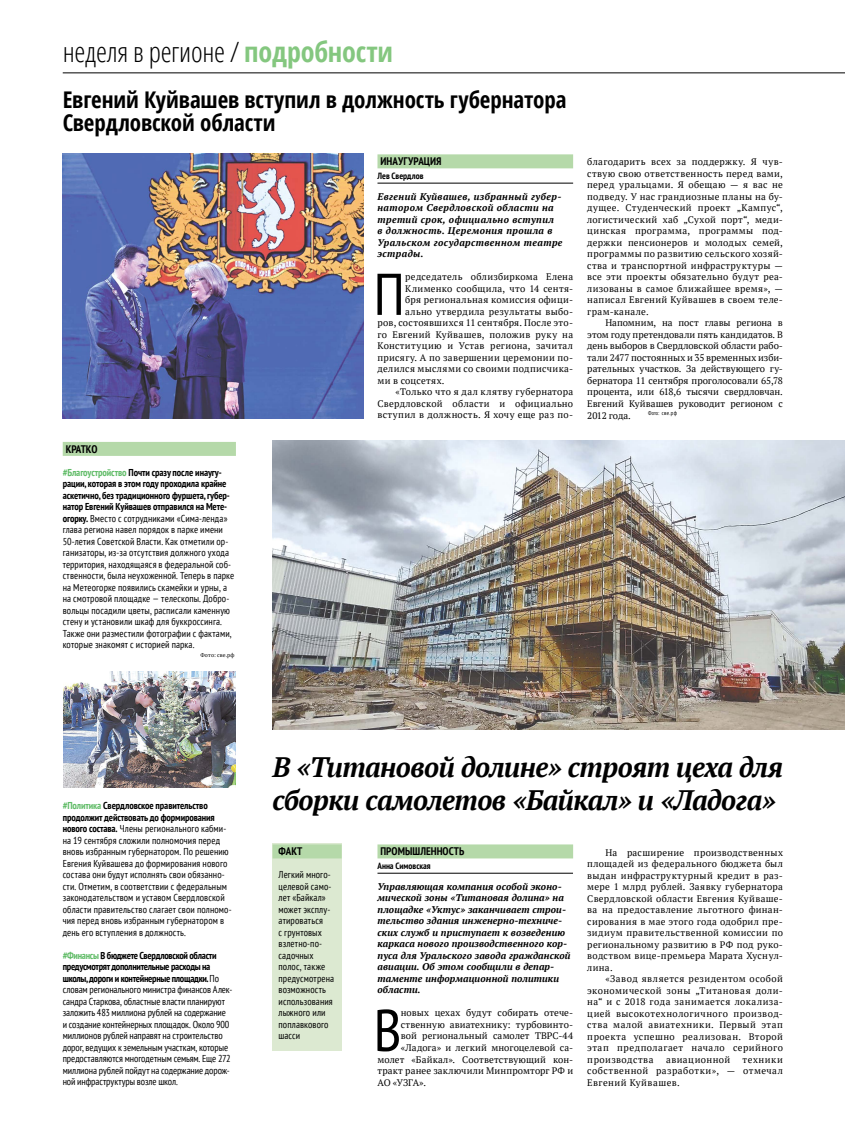
<style>
.page{position:relative;width:845px;height:1134px;background:#fff}
.page>*{position:absolute;margin:0;border:0;box-sizing:border-box;transform-origin:0 0}
.t1{font:condensed 58.8px "PT Sans";color:#000}
.t2{font:italic 700 28.1px/32.4px "PT Serif";letter-spacing:-.02em;color:#000}
.t3{font:300 28px "Open Sans Condensed";letter-spacing:-.01em;color:#000}
.t4{font:700 23px/23px "Open Sans Condensed";letter-spacing:-.005em;color:#000}
.t5{font:700 condensed 11px "PT Sans";letter-spacing:.005em;color:#000}
.t6{font:condensed 10px/11.5px "PT Sans";letter-spacing:.01em;color:#000}
.t7{font:condensed 10px/11.5px "PT Sans";letter-spacing:-.01em;color:#000}
.t8{font:italic 700 9.7px/11.5px "PT Serif";letter-spacing:.01em;color:#000}
.t9{font:italic 700 9.7px/11.5px "PT Serif";letter-spacing:.04em;color:#000}
.t10{font:9.5px/11.5px "PT Serif";letter-spacing:.025em;color:#000;text-align:justify}
.t11{font:9.5px "PT Serif";color:#000}
.t12{font:700 condensed 9px "PT Sans";color:#000}
.t13{font:condensed 5.8px "PT Sans";color:#000}
.t14{font:5.5px "PT Serif";letter-spacing:.03em;color:#000}
.s1{font-weight:700;color:#84c77f}
.s2{font-weight:700;color:#61bc68}
.s3{font-weight:700}
.s4{font-size:5.5px}
</style>
<div class="page">
<hr style="left:63px;top:72px;width:782px;height:1px;background:#000">
<div style="left:377px;top:844px;width:196px;height:14px;background:#b5d9a9"></div>
<hr style="left:377px;top:873px;width:196px;height:1px;background:#000">
<div style="left:377px;top:154px;width:196px;height:14px;background:#b5d9a9"></div>
<hr style="left:377px;top:183px;width:196px;height:1px;background:#000">
<div style="left:272px;top:843px;width:70px;height:208px;background:#dce9d1"></div>
<div style="left:272px;top:844px;width:70px;height:14px;background:#b5d9a9"></div>
<img style="left:272px;top:441px;width:573px;height:288px">
<div style="left:63px;top:442px;width:173px;height:14px;background:#b5d9a9"></div>
<img style="left:63px;top:672px;width:173px;height:115px">
<img style="left:63px;top:154px;width:300px;height:264px">
<h3 class="t3" style="left:63px;top:33px;width:332px">неделя в регионе / <span class="s1">подробности</span></h3>
<h3 class="t4" style="left:63px;top:87px;width:505px">Евгений Куйвашев вступил в должность губернатора<br>Свердловской области</h3>
<p class="t5" style="left:380px;top:154px;width:63px">ИНАУГУРАЦИЯ</p>
<p class="t12" style="left:377px;top:170px;width:47px">Лев Свердлов</p>
<p class="t9" style="left:377px;top:191px;width:186px">Евгений Куйвашев, избранный губер&shy;натором Свердловской области на третий срок, официально вступил<br>в должность. Церемония прошла в<br>Уральском государственном театре эстрады.</p>
<h1 class="t1" style="left:374px;top:256px;width:32px">П</h1>
<p class="t10" style="left:405px;top:271px;width:169px">редседатель облизбиркома Елена</p>
<p class="t10" style="left:405px;top:283px;width:169px">Клименко сообщила, что 14 сентя-</p>
<p class="t10" style="left:405px;top:294px;width:169px">бря региональная комиссия офици-</p>
<p class="t10" style="left:405px;top:306px;width:169px">ально утвердила результаты выбо-</p>
<p class="t10" style="left:377px;top:317px;width:197px">ров, состоявшихся 11 сентября. После это-</p>
<p class="t10" style="left:377px;top:329px;width:197px">го Евгений Куйвашев, положив руку на</p>
<p class="t10" style="left:377px;top:340px;width:197px">Конституцию и Устав региона, зачитал</p>
<p class="t10" style="left:377px;top:352px;width:197px">присягу. А по завершении церемонии по-</p>
<p class="t10" style="left:377px;top:363px;width:197px">делился мыслями со своими подписчика-</p>
<p class="t10" style="left:377px;top:375px;width:69px">ми в соцсетях.</p>
<p class="t10" style="left:395px;top:386px;width:179px">«Только что я дал клятву губернатора</p>
<p class="t10" style="left:377px;top:398px;width:197px">Свердловской области и официально</p>
<p class="t10" style="left:377px;top:409px;width:197px">вступил в должность. Я хочу еще раз по-</p>
<p class="t5" style="left:66px;top:442px;width:33px">КРАТКО</p>
<p class="t6" style="left:63px;top:466px;width:173px"><span class="s2">#Благоустройство</span> <span class="s3">Почти сразу после инаугу&shy;рации, которая в этом году проходила крайне аскетично, без традиционного фуршета, губер&shy;натор Евгений Куйвашев отправился на Мете&shy;огорку.</span> Вместо с сотрудниками «Сима-ленда» глава региона навел порядок в парке имени 50-летия Советской Власти. Как отметили ор&shy;ганизаторы, из-за отсутствия должного ухода территория, находящаяся в федеральной соб&shy;ственности, была неухоженной. Теперь в парке на Метеогорке появились скамейки и урны, а на смотровой площадке — телескопы. Добро&shy;вольцы посадили цветы, расписали каменную стену и установили шкаф для буккроссинга.<br>Также они разместили фотографии с фактами, которые знакомят с историей парка.</p>
<p class="t14" style="left:200px;top:651px;width:36px">Фото: све.рф</p>
<p class="t10" style="left:587px;top:156px;width:197px">благодарить всех за поддержку. Я чув&shy;ствую свою ответственность перед вами, перед уральцами. Я обещаю — я вас не подведу. У нас грандиозные планы на бу&shy;дущее. Студенческий проект „Кампус“, логистический хаб „Сухой порт“, меди&shy;цинская программа, программы под&shy;держки пенсионеров и молодых семей, программы по развитию сельского хозяй&shy;ства и транспортной инфраструктуры — все эти проекты обязательно будут реа&shy;лизованы в самое ближайшее время», — написал Евгений Куйвашев в своем теле&shy;грам-канале.</p>
<p class="t10" style="left:587px;top:317px;width:197px;text-indent:18px">Напомним, на пост главы региона в этом году претендовали пять кандидатов. В день выборов в Свердловской области рабо&shy;тали 2477 постоянных и 35 временных изби&shy;рательных участков. За действующего гу&shy;бернатора 11 сентября проголосовали 65,78 процента, или 618,6 тысячи свердловчан.<br>Евгений Куйвашев руководит регионом с 2012 года.</p>
<p class="t13" style="left:648px;top:409px;width:30px"><span class="s4">Фото:</span> све.рф</p>
<p class="t6" style="left:63px;top:800px;width:170px"><span class="s2">#Политика</span> <span class="s3">Свердловское правительство продолжит действовать до формирования нового состава.</span> Члены регионального кабми&shy;на 19 сентября сложили полномочия перед вновь избранным губернатором. По решению Евгения Куйвашева до формирования нового состава они будут исполнять свои обязанно&shy;сти. Отметим, в соответствии с федеральным законодательством и уставом Свердловской области правительство слагает свои полномо&shy;чия перед вновь избранным губернатором в день его вступления в должность.</p>
<p class="t7" style="left:63px;top:949px;width:171px"><span class="s2">#Финансы</span> <span class="s3">В бюджете Свердловской области предусмотрят дополнительные расходы на школы, дороги и контейнерные площадки.</span> По словам регионального министра финансов Алек&shy;сандра Старкова, областные власти планируют заложить 483 миллиона рублей на содержание и создание контейнерных площадок. Около 900 миллионов рублей направят на строительство дорог, ведущих к земельным участкам, которые предоставляются многодетным семьям. Еще 272 миллиона рублей пойдут на содержание дорож&shy;ной инфраструктуры возле школ.</p>
<h2 class="t2" style="left:272px;top:751px;width:512px">В «Титановой долине» строят цеха для сборки самолетов «Байкал» и «Ладога»</h2>
<p class="t5" style="left:278px;top:844px;width:25px">ФАКТ</p>
<p class="t6" style="left:278px;top:869px;width:57px">Легкий много&shy;целевой само&shy;лет «Байкал» может эксплу&shy;атироваться<br>с грунтовых взлетно-по&shy;садочных полос, также предусмотрена возможность использования лыжного или поплавкового шасси</p>
<p class="t5" style="left:380px;top:844px;width:85px">ПРОМЫШЛЕННОСТЬ</p>
<p class="t12" style="left:377px;top:860px;width:55px">Анна Симовская</p>
<p class="t8" style="left:377px;top:881px;width:194px">Управляющая компания особой эконо&shy;мической зоны «Титановая долина» на площадке «Уктус» заканчивает строи&shy;тельство здания инженерно-техниче&shy;ских служб и приступает к возведению каркаса нового производственного кор&shy;пуса для Уральского завода гражданской авиации. Об этом сообщили в депар&shy;таменте информационной политики области.</p>
<h1 class="t1" style="left:374px;top:992px;width:29px">В</h1>
<p class="t10" style="left:401px;top:1007px;width:174px">новых цехах будут собирать отече-</p>
<p class="t10" style="left:401px;top:1019px;width:174px">ственную авиатехнику: турбовинто-</p>
<p class="t10" style="left:401px;top:1030px;width:174px">вой региональный самолет ТВРС-44</p>
<p class="t11" style="left:401px;top:1041px;width:174px">«Ладога» и легкий многоцелевой са-</p>
<p class="t10" style="left:377px;top:1053px;width:197px">молет «Байкал». Соответствующий кон-</p>
<p class="t10" style="left:377px;top:1065px;width:197px">тракт ранее заключили Минпромторг РФ и</p>
<p class="t10" style="left:377px;top:1076px;width:50px">АО «УЗГА».</p>
<p class="t10" style="left:587px;top:846px;width:197px;text-indent:18px">На расширение производственных площадей из федерального бюджета был выдан инфраструктурный кредит в раз&shy;мере 1 млрд рублей. Заявку губернатора Свердловской области Евгения Куйваше&shy;ва на предоставление льготного финан&shy;сирования в мае этого года одобрил пре&shy;зидиум правительственной комиссии по региональному развитию в РФ под руко&shy;водством вице-премьера Марата Хуснул&shy;лина.</p>
<p class="t10" style="left:587px;top:973px;width:197px;text-indent:18px">«Завод является резидентом особой экономической зоны „Титановая доли&shy;на“ и с 2018 года занимается локализа&shy;цией высокотехнологичного производ&shy;ства малой авиатехники. Первый этап проекта успешно реализован. Второй этап предполагает начало серийного производства</p>
<p class="t10" style="left:666px;top:1053px;width:66px">авиационной</p>
<p class="t10" style="left:587px;top:1053px;width:197px;text-indent:155px">техники собственной разработки», — отмечал Евгений Куйвашев.</p>
</div>
